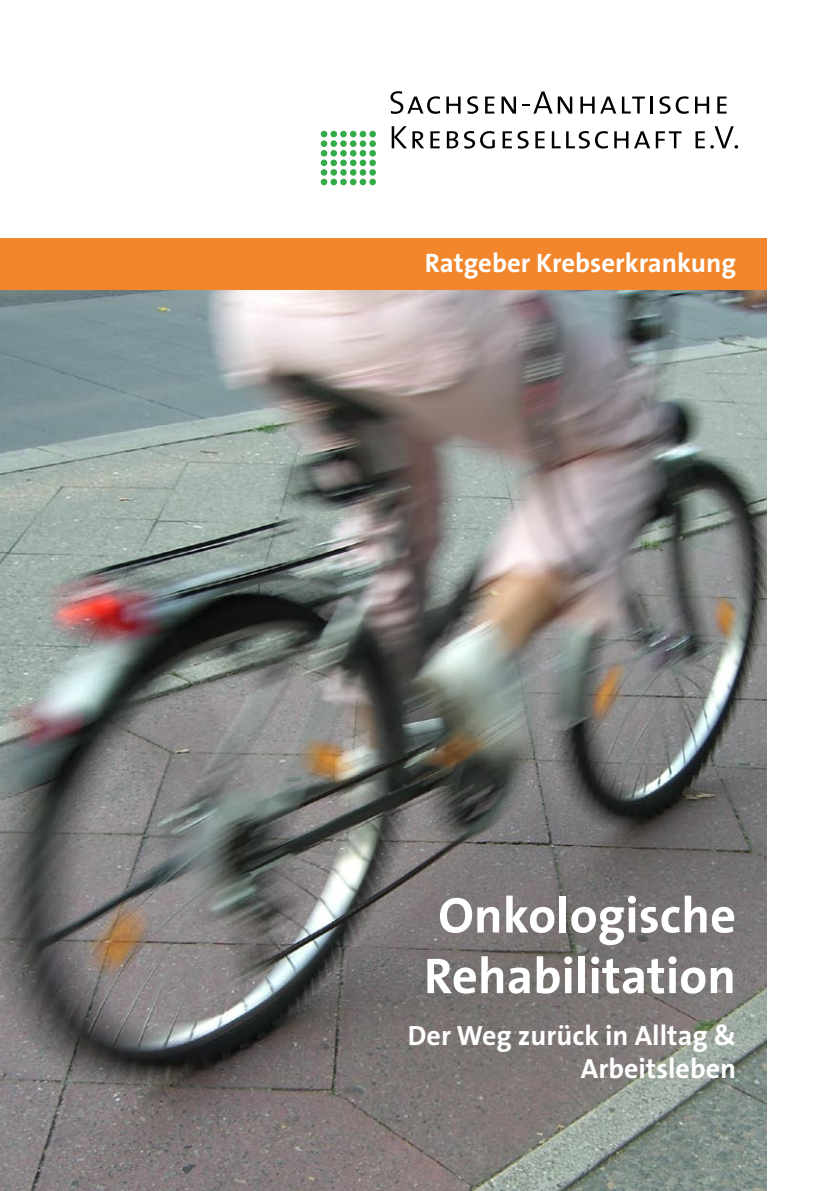
<style>
.page{position:relative;width:840px;height:1191px;background:#fff}
.page>*{position:absolute;margin:0;border:0;box-sizing:border-box;transform-origin:0 0}
.t1{font:700 50.6px/60.6px "The Sans B7";color:#fff}
.t2{font:700 28px/33.6px "The Sans B7";color:#fff;text-align:right}
.t3{font:700 26.8px "The Sans B7";color:#fff}
</style>
<div class="page">
<img style="left:0;top:289px;width:765px;height:902px">
<div style="left:0;top:238px;width:765px;height:51px;background:#f1862c"></div>
<svg style="left:391px;top:126px;width:33px;height:22px"></svg>
<svg style="left:430px;top:131px;width:9px;height:17px"></svg>
<svg style="left:446px;top:131px;width:12px;height:17px"></svg>
<svg style="left:464px;top:131px;width:30px;height:18px"></svg>
<svg style="left:502px;top:131px;width:9px;height:17px"></svg>
<svg style="left:517px;top:131px;width:11px;height:18px"></svg>
<svg style="left:535px;top:131px;width:9px;height:17px"></svg>
<svg style="left:551px;top:131px;width:9px;height:17px"></svg>
<svg style="left:566px;top:131px;width:41px;height:18px"></svg>
<svg style="left:614px;top:131px;width:35px;height:17px"></svg>
<svg style="left:655px;top:131px;width:26px;height:17px"></svg>
<svg style="left:695px;top:131px;width:9px;height:17px"></svg>
<svg style="left:710px;top:126px;width:27px;height:23px"></svg>
<svg style="left:390px;top:91px;width:50px;height:23px"></svg>
<svg style="left:446px;top:97px;width:14px;height:17px"></svg>
<svg style="left:467px;top:96px;width:11px;height:18px"></svg>
<svg style="left:485px;top:97px;width:9px;height:17px"></svg>
<svg style="left:501px;top:97px;width:14px;height:17px"></svg>
<svg style="left:522px;top:91px;width:50px;height:23px"></svg>
<svg style="left:580px;top:97px;width:14px;height:17px"></svg>
<svg style="left:600px;top:97px;width:44px;height:17px"></svg>
<svg style="left:650px;top:97px;width:2px;height:17px"></svg>
<svg style="left:659px;top:96px;width:29px;height:18px"></svg>
<svg style="left:695px;top:97px;width:13px;height:17px"></svg>
<svg style="left:717px;top:97px;width:9px;height:17px"></svg>
<div style="left:369px;top:131px;width:7px;height:6px;background:#34ab49;border-radius:50%"></div>
<div style="left:320px;top:179px;width:7px;height:6px;background:#34ab49;border-radius:50%"></div>
<div style="left:330px;top:179px;width:7px;height:6px;background:#34ab49;border-radius:50%"></div>
<div style="left:320px;top:169px;width:7px;height:7px;background:#34ab49;border-radius:50%"></div>
<div style="left:330px;top:169px;width:7px;height:7px;background:#34ab49;border-radius:50%"></div>
<div style="left:320px;top:159px;width:7px;height:7px;background:#34ab49;border-radius:50%"></div>
<svg style="left:340px;top:179px;width:16px;height:6px"></svg>
<div style="left:340px;top:169px;width:6px;height:7px;background:#34ab49;border-radius:50%"></div>
<div style="left:330px;top:159px;width:7px;height:7px;background:#34ab49;border-radius:50%"></div>
<div style="left:320px;top:150px;width:7px;height:6px;background:#34ab49;border-radius:50%"></div>
<div style="left:359px;top:179px;width:7px;height:6px;background:#34ab49;border-radius:50%"></div>
<div style="left:350px;top:169px;width:6px;height:7px;background:#34ab49;border-radius:50%"></div>
<div style="left:340px;top:159px;width:6px;height:7px;background:#34ab49;border-radius:50%"></div>
<div style="left:330px;top:150px;width:7px;height:6px;background:#34ab49;border-radius:50%"></div>
<div style="left:320px;top:140px;width:7px;height:7px;background:#34ab49;border-radius:50%"></div>
<div style="left:369px;top:179px;width:7px;height:6px;background:#34ab49;border-radius:50%"></div>
<div style="left:359px;top:169px;width:7px;height:7px;background:#34ab49;border-radius:50%"></div>
<div style="left:350px;top:159px;width:6px;height:7px;background:#34ab49;border-radius:50%"></div>
<div style="left:330px;top:140px;width:7px;height:7px;background:#34ab49;border-radius:50%"></div>
<div style="left:320px;top:131px;width:7px;height:6px;background:#34ab49;border-radius:50%"></div>
<div style="left:369px;top:169px;width:7px;height:7px;background:#34ab49;border-radius:50%"></div>
<div style="left:359px;top:159px;width:7px;height:7px;background:#34ab49;border-radius:50%"></div>
<svg style="left:340px;top:150px;width:16px;height:6px"></svg>
<div style="left:340px;top:140px;width:6px;height:7px;background:#34ab49;border-radius:50%"></div>
<div style="left:330px;top:131px;width:7px;height:6px;background:#34ab49;border-radius:50%"></div>
<div style="left:369px;top:159px;width:7px;height:7px;background:#34ab49;border-radius:50%"></div>
<div style="left:359px;top:150px;width:7px;height:6px;background:#34ab49;border-radius:50%"></div>
<div style="left:350px;top:140px;width:6px;height:7px;background:#34ab49;border-radius:50%"></div>
<div style="left:369px;top:150px;width:7px;height:6px;background:#34ab49;border-radius:50%"></div>
<div style="left:359px;top:140px;width:7px;height:7px;background:#34ab49;border-radius:50%"></div>
<svg style="left:340px;top:131px;width:16px;height:6px"></svg>
<div style="left:369px;top:140px;width:7px;height:7px;background:#34ab49;border-radius:50%"></div>
<div style="left:359px;top:131px;width:7px;height:6px;background:#34ab49;border-radius:50%"></div>
<p class="t3" style="left:424px;top:248px;width:312px">Ratgeber Krebserkrankung</p>
<h1 class="t1" style="left:423px;top:886px;width:313px">Onkologische<br>Rehabilitation</h1>
<p class="t2" style="left:407px;top:1019px;width:329px">Der Weg zurück in Alltag &amp;<br>Arbeitsleben</p>
</div>
